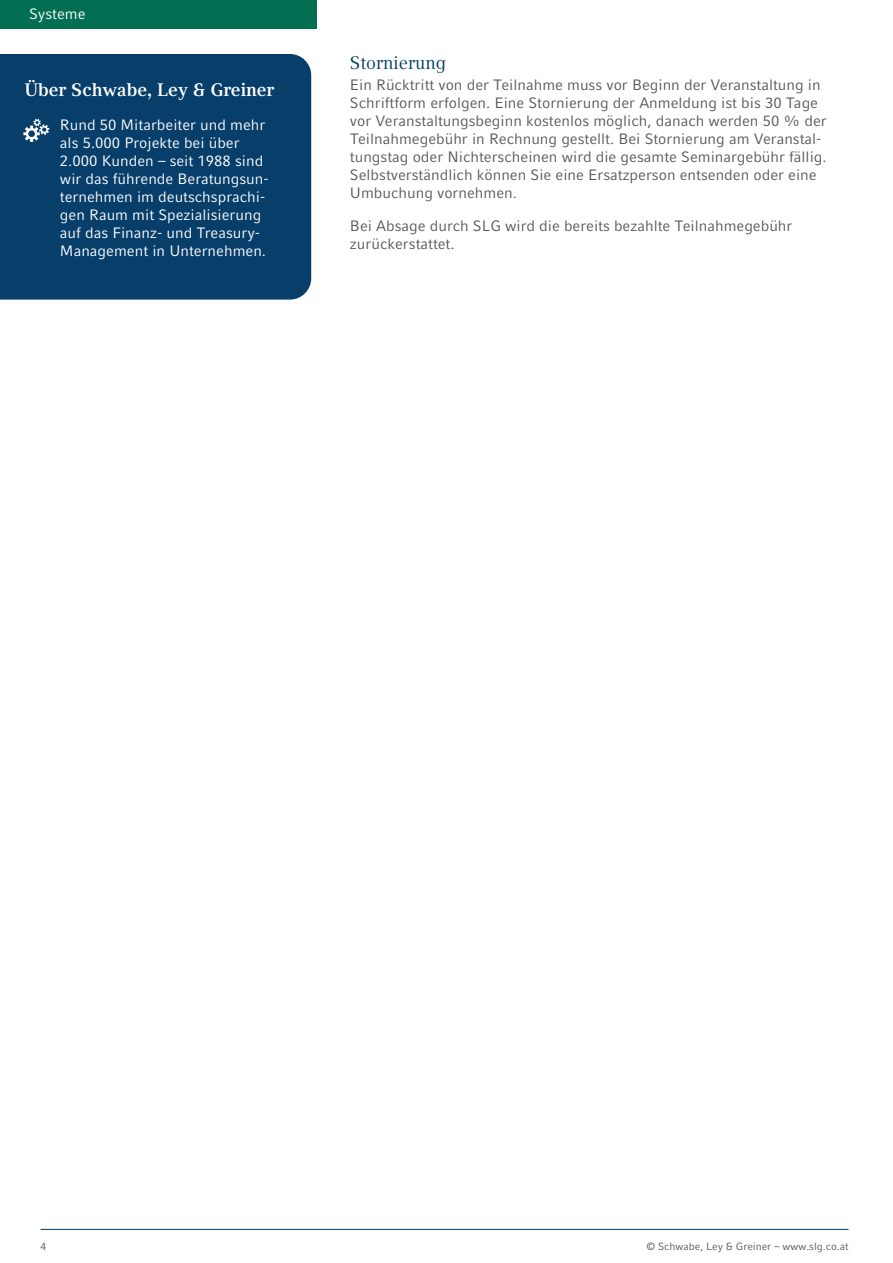
<style>
.page{position:relative;width:893px;height:1263px;background:#fff}
.page>*{position:absolute;margin:0;border:0;box-sizing:border-box;transform-origin:0 0}
.t1{font:700 18px "Compatil Text LT Pro";color:#fff}
.t2{font:18px "Compatil Text LT Pro";color:#003a60}
.t3{font:15px/18px "Compatil Fact LT Pro";color:#5a5758}
.t4{font:15px/18px "Compatil Fact LT Pro";color:#fff}
.t5{font:10.5px "Compatil Fact LT Pro";color:#5a5758}
</style>
<div class="page">
<hr style="left:41px;top:1229px;width:807px;height:1px;background:#003a60">
<div style="left:0;top:0;width:317px;height:28px;background:#036f52"></div>
<div style="left:0;top:54px;width:311px;height:246px;background:#073e6a"></div>
<svg style="left:23px;top:119px;width:26px;height:23px"></svg>
<p class="t4" style="left:29px;top:5px;width:58px">Systeme</p>
<p class="t1" style="left:24px;top:79px;width:251px">Über Schwabe, Ley &amp; Greiner</p>
<p class="t4" style="left:60px;top:116px;width:210px">Rund 50 Mitarbeiter und mehr als 5.000 Projekte bei über<br>2.000 Kunden – seit 1988 sind wir das führende Beratungsun&shy;ternehmen im deutschsprachi&shy;gen Raum mit Spezialisierung auf das Finanz- und Treasury-<br>Management in Unternehmen.</p>
<p class="t2" style="left:350px;top:52px;width:98px">Stornierung</p>
<p class="t3" style="left:350px;top:76px;width:478px">Ein Rücktritt von der Teilnahme muss vor Beginn der Veranstaltung in Schriftform erfolgen. Eine Stornierung der Anmeldung ist bis 30 Tage vor Veranstaltungsbeginn kostenlos möglich, danach werden 50 % der Teilnahmegebühr in Rechnung gestellt. Bei Stornierung am Veranstal&shy;tungstag oder Nichterscheinen wird die gesamte Seminargebühr fällig.<br>Selbstverständlich können Sie eine Ersatzperson entsenden oder eine Umbuchung vornehmen.</p>
<p class="t3" style="left:350px;top:217px;width:444px">Bei Absage durch SLG wird die bereits bezahlte Teilnahmegebühr zurückerstattet.</p>
<p class="t5" style="left:41px;top:1240px;width:7px">4</p>
<p class="t5" style="left:646px;top:1240px;width:204px">© Schwabe, Ley &amp; Greiner – www.slg.co.at</p>
</div>
